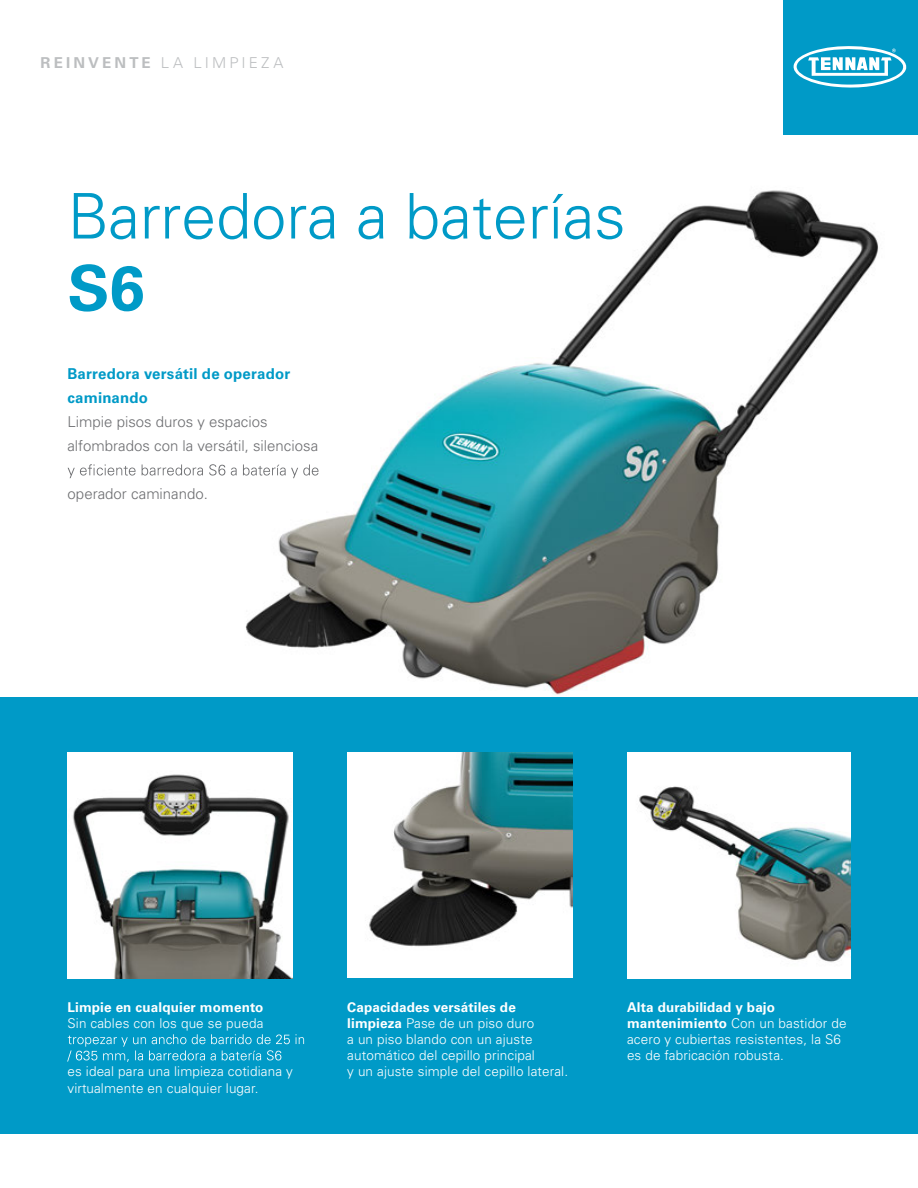
<style>
.page{position:relative;width:918px;height:1188px;background:#fff}
.page>*{position:absolute;margin:0;border:0;box-sizing:border-box;transform-origin:0 0}
.t1{font:300 63px "Univers LT Std";color:#009ac7}
.t2{font:700 63px "Univers LT Std";color:#009ac7}
.t3{font:300 15px/24px "Univers LT Std";color:#6d6e71}
.t4{font:700 15px/24px "Univers LT Std";letter-spacing:.015em;color:#009ac7}
.t5{font:300 15px "Univers LT Std";letter-spacing:.21em;color:#bcbec0}
.t6{font:300 13.5px/16.2px "Univers LT Std";letter-spacing:.01em;color:#fff}
.t7{font:700 13.5px "Univers LT Std";letter-spacing:.01em;color:#fff}
.s1{font-weight:700}
</style>
<div class="page">
<img style="left:228px;top:190px;width:668px;height:508px">
<div style="left:0;top:698px;width:918px;height:436px;background:#009ac7"></div>
<div style="left:68px;top:753px;width:225px;height:225px;background:#fff"></div>
<div style="left:347px;top:753px;width:226px;height:225px;background:#fff"></div>
<div style="left:627px;top:753px;width:223px;height:225px;background:#fff"></div>
<svg style="left:67px;top:1034px;width:237px;height:28px"></svg>
<svg style="left:68px;top:464px;width:251px;height:14px"></svg>
<div style="left:783px;top:0;width:135px;height:135px;background:#009ac7"></div>
<svg style="left:793px;top:46px;width:114px;height:42px"></svg>
<img style="left:72px;top:774px;width:221px;height:204px">
<img style="left:369px;top:753px;width:204px;height:194px">
<img style="left:639px;top:786px;width:211px;height:177px">
<p class="t5" style="left:40px;top:53px;width:244px"><span class="s1">REINVENTE</span> LA LIMPIEZA</p>
<h1 class="t1" style="left:68px;top:178px;width:560px">Barredora a baterías</h1>
<h1 class="t2" style="left:68px;top:251px;width:79px">S6</h1>
<p class="t4" style="left:67px;top:362px;width:224px">Barredora versátil de operador caminando</p>
<p class="t3" style="left:67px;top:410px;width:252px">Limpie pisos duros y espacios alfombrados con la versátil, silenciosa</p>
<p class="t3" style="left:68px;top:482px;width:142px">operador caminando.</p>
<p class="t7" style="left:68px;top:999px;width:197px">Limpie en cualquier momento</p>
<p class="t6" style="left:68px;top:1015px;width:197px">Sin cables con los que se pueda</p>
<p class="t6" style="left:68px;top:1064px;width:227px">es ideal para una limpieza cotidiana y virtualmente en cualquier lugar.</p>
<p class="t6" style="left:347px;top:999px;width:222px"><span class="s1">Capacidades versátiles de limpieza</span> Pase de un piso duro<br>a un piso blando con un ajuste automático del cepillo principal<br>y un ajuste simple del cepillo lateral.</p>
<p class="t6" style="left:627px;top:999px;width:221px"><span class="s1">Alta durabilidad y bajo mantenimiento</span> Con un bastidor de acero y cubiertas resistentes, la S6 es de fabricación robusta.</p>
</div>
